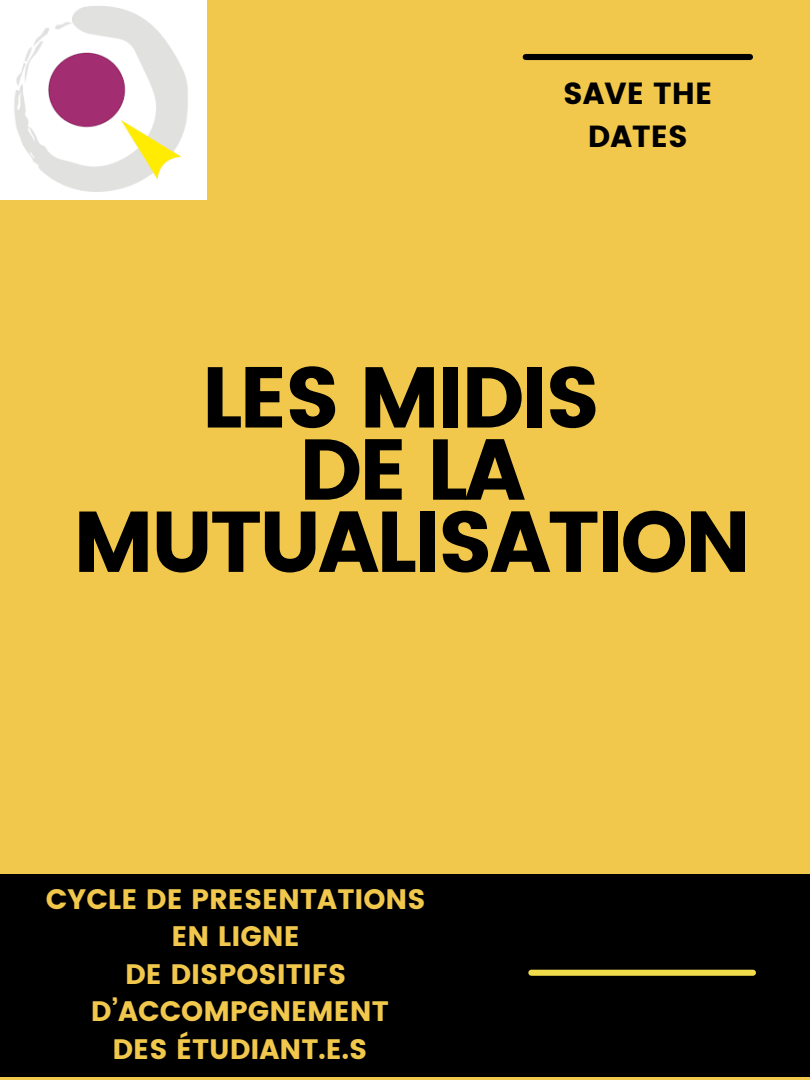
<style>
.page{position:relative;width:810px;height:1080px;background:#f1c84c}
.page>*{position:absolute;margin:0;border:0;box-sizing:border-box;transform-origin:0 0}
.t1{font:86px/72.2px "Poppins";letter-spacing:-.04em;color:#000;text-align:center}
.t2{font:30.5px/42.6px "Poppins";color:#000;text-align:center}
.t3{font:28.12px/37.5px "Poppins";color:#f1c84c;text-align:center}
</style>
<div class="page">
<div style="left:0;top:875px;width:810px;height:202px;background:#000"></div>
<div style="left:526px;top:54px;width:224px;height:6px;background:#000"></div>
<div style="left:531px;top:970px;width:222px;height:6px;background:#f1dc4c"></div>
<img style="left:0;top:0;width:206px;height:200px">
<p class="t2" style="left:563px;top:72px;width:151px">SAVE THE<br>DATES</p>
<p class="t1" style="left:73px;top:362px;width:680px">LES MIDIS<br>DE LA<br>MUTUALISATION</p>
<h2 class="t3" style="left:46px;top:880px;width:382px">CYCLE DE PRESENTATIONS<br>EN LIGNE<br>DE DISPOSITIFS<br>D’ACCOMPGNEMENT<br>DES ÉTUDIANT.E.S</h2>
</div>
